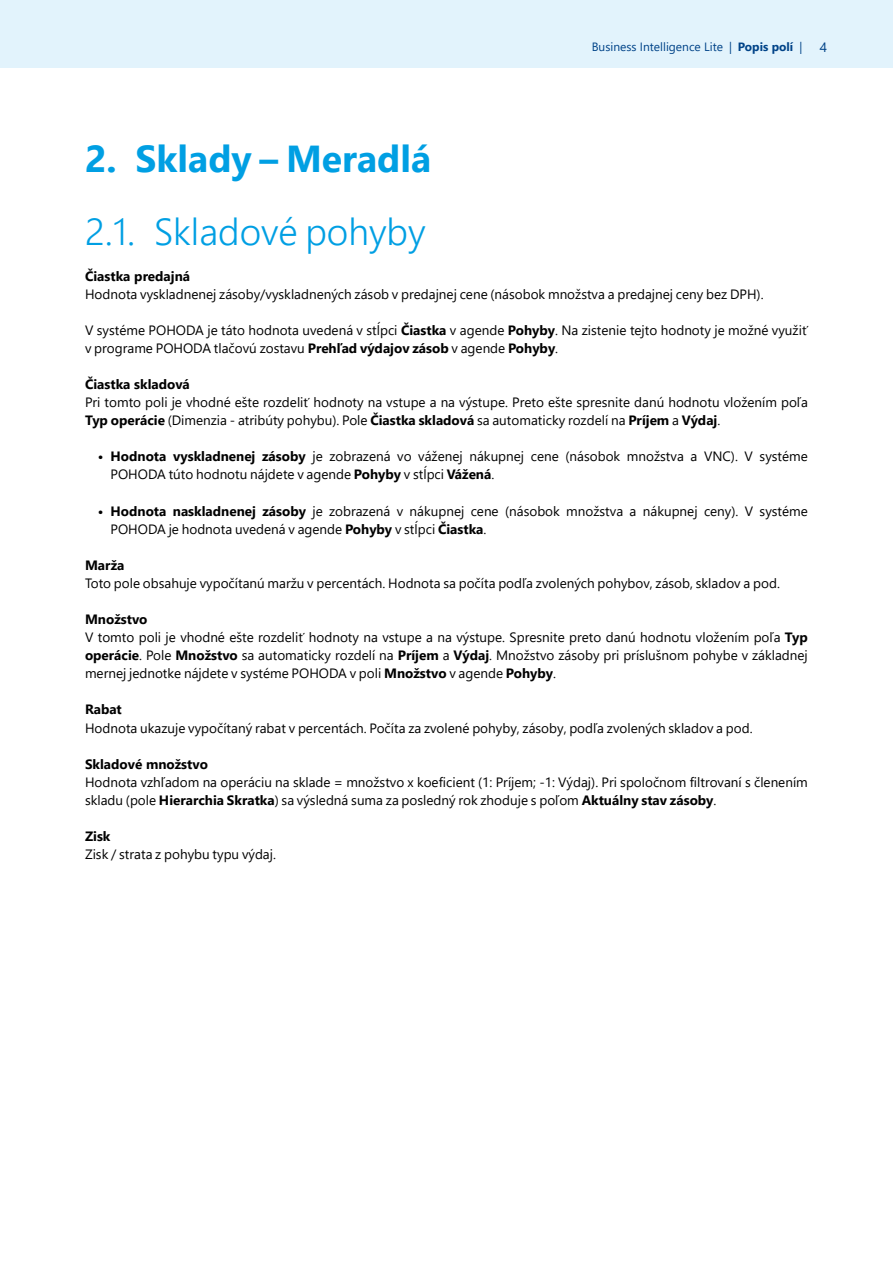
<style>
.page{position:relative;width:893px;height:1263px;background:#fff}
.page>*{position:absolute;margin:0;border:0;box-sizing:border-box;transform-origin:0 0}
.t1{font:300 37.5px "Segoe UI";color:#009fe3}
.t2{font:700 37.5px "Segoe UI";color:#009fe3}
.t3{font:13.5px/18.1px "Segoe UI";color:#000}
.t4{font:700 13.5px "Segoe UI";color:#000}
.t5{font:13.5px "Segoe UI";color:#004388}
.t6{font:12px "Segoe UI";color:#004388}
.s1{font-weight:700}
</style>
<div class="page">
<div style="left:0;top:0;width:893px;height:68px;background:#e2f3fc"></div>
<p class="t6" style="left:592px;top:36px;width:212px">Business Intelligence Lite | <span class="s1">Popis polí</span> |</p>
<p class="t5" style="left:820px;top:35px;width:9px">4</p>
<h1 class="t2" style="left:85px;top:124px;width:348px">2. Sklady – Meradlá</h1>
<h1 class="t1" style="left:85px;top:196px;width:342px">2.1. Skladové pohyby</h1>
<p class="t4" style="left:85px;top:263px;width:107px">Čiastka predajná</p>
<p class="t3" style="left:85px;top:284px;width:680px">Hodnota vyskladnenej zásoby/vyskladnených zásob v predajnej cene (násobok množstva a predajnej ceny bez DPH).</p>
<p class="t3" style="left:85px;top:320px;width:724px">V systéme POHODA je táto hodnota uvedená v stĺpci <span class="s1">Čiastka</span> v agende <span class="s1">Pohyby</span>. Na zistenie tejto hodnoty je možné využiť v programe POHODA tlačovú zostavu <span class="s1">Prehľad výdajov zásob</span> v agende <span class="s1">Pohyby</span>.</p>
<p class="t4" style="left:85px;top:372px;width:106px">Čiastka skladová</p>
<p class="t3" style="left:85px;top:392px;width:724px">Pri tomto poli je vhodné ešte rozdeliť hodnoty na vstupe a na výstupe. Preto ešte spresnite danú hodnotu vložením poľa<br><span class="s1">Typ operácie</span> (Dimenzia - atribúty pohybu). Pole <span class="s1">Čiastka skladová</span> sa automaticky rozdelí na <span class="s1">Príjem</span> a <span class="s1">Výdaj</span>.</p>
<p class="t3" style="left:111px;top:446px;width:699px;text-indent:-13px"><span class="s1">• Hodnota vyskladnenej zásoby</span> je zobrazená vo váženej nákupnej cene (násobok množstva a VNC). V systéme<br>POHODA túto hodnotu nájdete v agende <span class="s1">Pohyby</span> v stĺpci <span class="s1">Vážená</span>.</p>
<p class="t3" style="left:111px;top:501px;width:699px;text-indent:-13px"><span class="s1">• Hodnota naskladnenej zásoby</span> je zobrazená v nákupnej cene (násobok množstva a nákupnej ceny). V systéme<br>POHODA je hodnota uvedená v agende <span class="s1">Pohyby</span> v stĺpci <span class="s1">Čiastka</span>.</p>
<p class="t4" style="left:85px;top:552px;width:41px">Marža</p>
<p class="t3" style="left:85px;top:573px;width:696px">Toto pole obsahuje vypočítanú maržu v percentách. Hodnota sa počíta podľa zvolených pohybov, zásob, skladov a pod.</p>
<p class="t3" style="left:85px;top:609px;width:724px"><span class="s1">Množstvo<br></span>V tomto poli je vhodné ešte rozdeliť hodnoty na vstupe a na výstupe. Spresnite preto danú hodnotu vložením poľa <span class="s1">Typ operácie</span>. Pole <span class="s1">Množstvo</span> sa automaticky rozdelí na <span class="s1">Príjem</span> a <span class="s1">Výdaj</span>. Množstvo zásoby pri príslušnom pohybe v základnej mernej jednotke nájdete v systéme POHODA v poli <span class="s1">Množstvo</span> v agende <span class="s1">Pohyby</span>.</p>
<p class="t4" style="left:85px;top:697px;width:38px">Rabat</p>
<p class="t3" style="left:85px;top:717px;width:669px">Hodnota ukazuje vypočítaný rabat v percentách. Počíta za zvolené pohyby, zásoby, podľa zvolených skladov a pod.</p>
<p class="t4" style="left:85px;top:751px;width:124px">Skladové množstvo</p>
<p class="t3" style="left:85px;top:772px;width:724px">Hodnota vzhľadom na operáciu na sklade = množstvo x koeficient (1: Príjem; -1: Výdaj). Pri spoločnom filtrovaní s členením skladu (pole <span class="s1">Hierarchia Skratka</span>) sa výsledná suma za posledný rok zhoduje s poľom <span class="s1">Aktuálny stav zásoby</span>.</p>
<p class="t4" style="left:85px;top:823px;width:27px">Zisk</p>
<p class="t3" style="left:85px;top:844px;width:193px">Zisk / strata z pohybu typu výdaj.</p>
</div>
